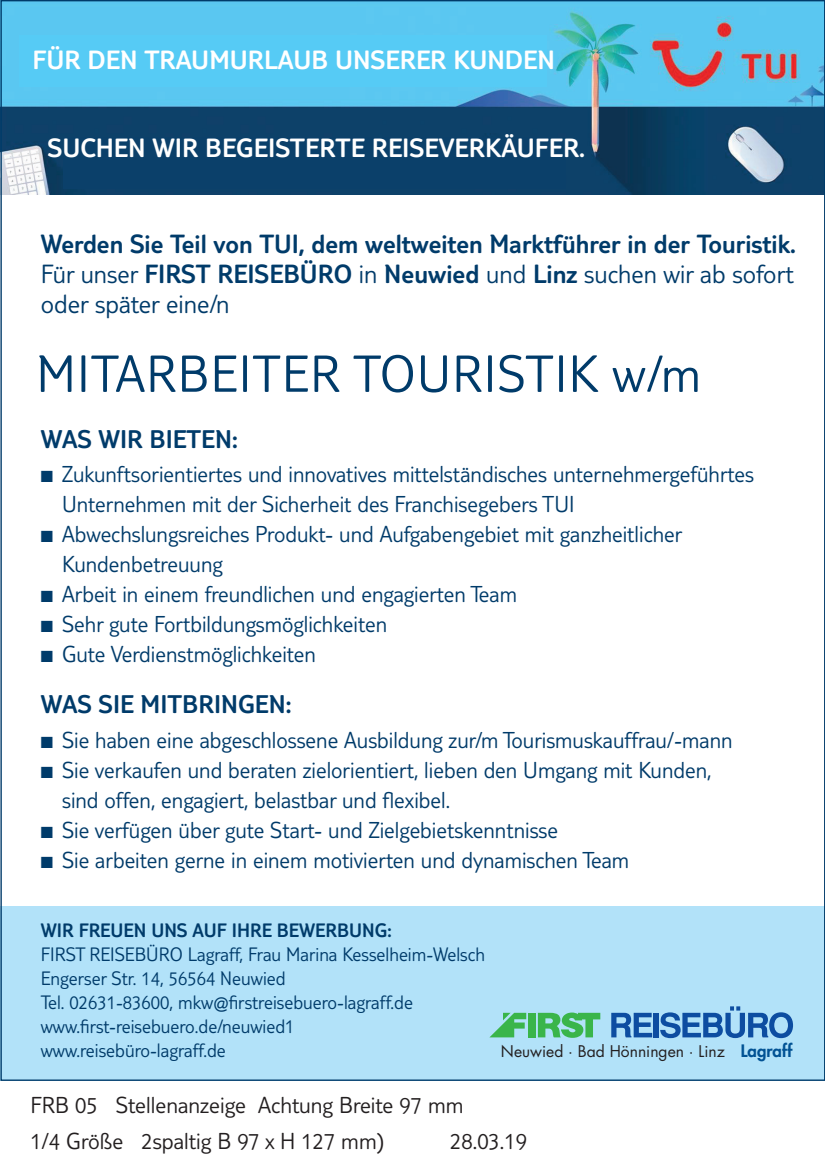
<style>
.page{position:relative;width:825px;height:1166px;background:#fff}
.page>*{position:absolute;margin:0;border:0;box-sizing:border-box;transform-origin:0 0}
.t1{font:300 54px "TUI Type";letter-spacing:.025em;color:#003b6a}
.t2{font:300 27.6px "TUI Type";color:#fff}
.t3{font:300 27.3px/30px "TUI Type";color:#003b6a;text-align:justify}
.t4{font:300 26.7px "TUI Type";color:#003b6a}
.t5{font:300 24px/30px "TUI Type";color:#003b6a}
.t6{font:300 24px/36px "TUI Type";color:#231f20}
.t7{font:300 23.7px "TUI Type";letter-spacing:.025em;color:#fff}
.t8{font:300 20.1px/24px "TUI Type";color:#003b6a}
.t9{font:300 20.1px "TUI Type";color:#003b6a}
.t10{font:15.6px "Futura";color:#231f20}
.s1{font-style:inherit}
.s2{font-weight:800;font-size:16.8px;color:#015294}
</style>
<div class="page">
<div style="left:0;top:906px;width:825px;height:174px;background:#b2e2f9"></div>
<img style="left:2px;top:2px;width:821px;height:192px">
<div style="left:64px;top:137px;width:502px;height:51px;background:#0b406a"></div>
<div style="left:19px;top:35px;width:527px;height:51px;background:#56cbf5"></div>
<div style="left:654px;top:1012px;width:5px;height:25px;background:#0d4da1"></div>
<svg style="left:611px;top:1012px;width:41px;height:25px"></svg>
<svg style="left:660px;top:1006px;width:133px;height:31px"></svg>
<div style="left:528px;top:1012px;width:8px;height:25px;background:#3ab54a"></div>
<svg style="left:490px;top:1012px;width:36px;height:25px"></svg>
<svg style="left:538px;top:1012px;width:62px;height:25px"></svg>
<p class="t2" style="left:33px;top:44px;width:524px">FÜR DEN TRAUMURLAUB UNSERER KUNDEN</p>
<p class="t7" style="left:58px;top:51px;width:206px">VON ANFANG AN,</p>
<p class="t2" style="left:47px;top:131px;width:539px">SUCHEN WIR BEGEISTERTE REISEVERKÄUFER.</p>
<p class="t7" style="left:57px;top:144px;width:388px">DAS BUCHEN ENTSPANNTMACHEN.</p>
<p class="t3" style="left:41px;top:228px;width:757px">Werden Sie Teil von TUI, dem weltweiten Marktführer in der Touristik.<br><span class="s1">Für unser</span> FIRST REISEBÜRO <span class="s1">in</span> Neuwied <span class="s1">und</span> Linz <span class="s1">suchen wir ab sofort oder später eine/n</span></p>
<h1 class="t1" style="left:37px;top:343px;width:666px">MITARBEITER TOURISTIK w/m</h1>
<p class="t4" style="left:41px;top:423px;width:198px">WAS WIR BIETEN:</p>
<p class="t5" style="left:62px;top:458px;width:693px;text-indent:-21px">■ Zukunftsorientiertes und innovatives mittelständisches unternehmergeführtes<br>Unternehmen mit der Sicherheit des Franchisegebers TUI</p>
<p class="t5" style="left:62px;top:518px;width:622px;text-indent:-21px">■ Abwechslungsreiches Produkt- und Aufgabengebiet mit ganzheitlicher<br>Kundenbetreuung</p>
<p class="t5" style="left:41px;top:578px;width:478px">■ Arbeit in einem freundlichen und engagierten Team</p>
<p class="t5" style="left:41px;top:608px;width:348px">■ Sehr gute Fortbildungsmöglichkeiten</p>
<p class="t5" style="left:41px;top:638px;width:277px">■ Gute Verdienstmöglichkeiten</p>
<p class="t4" style="left:41px;top:689px;width:252px">WAS SIE MITBRINGEN:</p>
<p class="t5" style="left:41px;top:724px;width:693px">■ Sie haben eine abgeschlossene Ausbildung zur/m Tourismuskauffrau/-mann</p>
<p class="t5" style="left:62px;top:754px;width:651px;text-indent:-21px">■ Sie verkaufen und beraten zielorientiert, lieben den Umgang mit Kunden, sind offen, engagiert, belastbar und flexibel.</p>
<p class="t5" style="left:41px;top:814px;width:519px">■ Sie verfügen über gute Start- und Zielgebietskenntnisse</p>
<p class="t5" style="left:41px;top:844px;width:590px">■ Sie arbeiten gerne in einem motivierten und dynamischen Team</p>
<p class="t9" style="left:41px;top:918px;width:352px">WIR FREUEN UNS AUF IHRE BEWERBUNG:</p>
<p class="t8" style="left:41px;top:941px;width:446px">FIRST REISEBÜRO Lagraff, Frau Marina Kesselheim-Welsch Engerser Str. 14, 56564 Neuwied<br>Tel. 02631-83600, mkw@firstreisebuero-lagraff.de www.first-reisebuero.de/neuwied1<br>www.reisebüro-lagraff.de</p>
<p class="t10" style="left:501px;top:1043px;width:293px">Neuwied · Bad Hönningen · Linz <span class="s2">Lagraff</span></p>
<p class="t6" style="left:31px;top:1086px;width:434px">FRB 05 Stellenanzeige Achtung Breite 97 mm<br>1/4 Größe 2spaltig B 97 x H 127 mm)</p>
<p class="t6" style="left:450px;top:1122px;width:78px">28.03.19</p>
</div>
